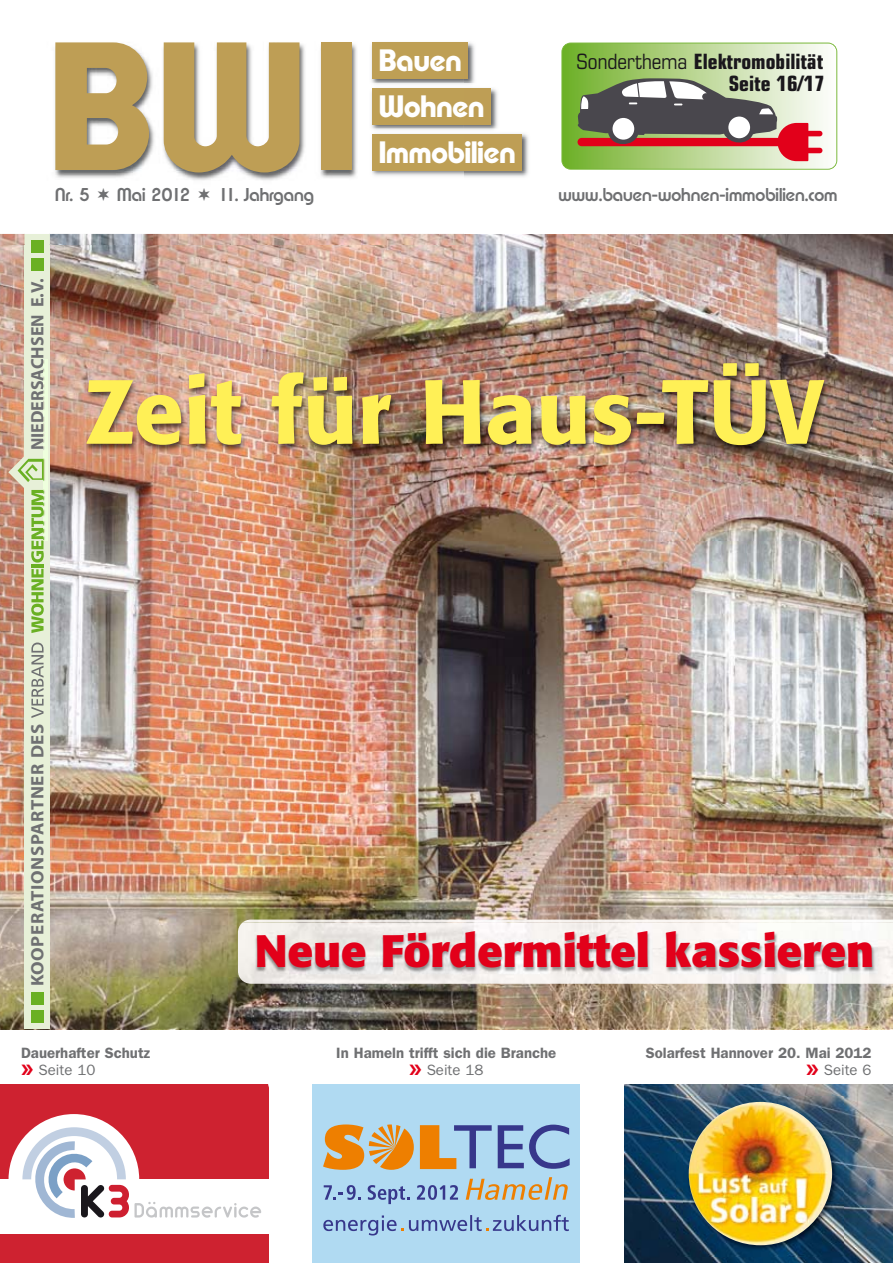
<style>
.page{position:relative;width:893px;height:1263px;background:#fff}
.page>*{position:absolute;margin:0;border:0;box-sizing:border-box;transform-origin:0 0}
.t1{font:700 177px "Expressa";color:#be9e55}
.t2{font:500 90px "Formata";color:#fff056}
.t3{font:700 45px "Formata";color:#e2001a}
.t4{font:700 30px/45.8px "Expressa";color:#fff}
.t5{font:700 condensed 21.15px/22.5px "Eurostile";color:#1a171c;text-align:right}
.t6{font:600 18px "Expressa";color:#6f7072}
.t7{font:700 18px "Myriad";letter-spacing:.03em;color:#6f7072;scale:1.05 1}
.t8{font:700 18px "Myriad";color:#6f7072}
.t9{font:600 15px/16.5px "Franklin Gothic";color:#6f7072}
.s1{font-weight:400}
.s2{color:#e2001a}
</style>
<div class="page">
<img style="left:0;top:234px;width:893px;height:795px">
<div style="left:312px;top:1084px;width:268px;height:179px;background:#b0daf2"></div>
<svg style="left:498px;top:1125px;width:72px;height:44px"></svg>
<svg style="left:420px;top:1125px;width:72px;height:44px"></svg>
<svg style="left:323px;top:1124px;width:91px;height:46px"></svg>
<svg style="left:466px;top:1177px;width:102px;height:23px"></svg>
<svg style="left:324px;top:1185px;width:36px;height:15px"></svg>
<svg style="left:368px;top:1185px;width:41px;height:19px"></svg>
<svg style="left:417px;top:1185px;width:41px;height:15px"></svg>
<svg style="left:323px;top:1215px;width:246px;height:21px"></svg>
<img style="left:625px;top:1084px;width:268px;height:179px">
<div style="left:24px;top:234px;width:26px;height:795px;background:#e7f0d8"></div>
<svg style="left:31px;top:643px;width:13px;height:75px"></svg>
<svg style="left:8px;top:454px;width:36px;height:179px"></svg>
<div style="left:31px;top:1011px;width:13px;height:12px;background:#6ab023"></div>
<div style="left:31px;top:992px;width:13px;height:13px;background:#6ab023"></div>
<div style="left:31px;top:241px;width:13px;height:12px;background:#6ab023"></div>
<div style="left:31px;top:259px;width:13px;height:12px;background:#6ab023"></div>
<img style="left:464px;top:42px;width:11px;height:41px">
<div style="left:372px;top:43px;width:96px;height:36px;background:#be9e55"></div>
<img style="left:464px;top:83px;width:34px;height:46px">
<div style="left:372px;top:88px;width:118px;height:36px;background:#be9e55"></div>
<img style="left:464px;top:129px;width:65px;height:48px">
<div style="left:372px;top:134px;width:150px;height:36px;background:#be9e55"></div>
<img style="left:0;top:43px;width:464px;height:202px">
<svg style="left:31px;top:241px;width:13px;height:4px"></svg>
<img style="left:367px;top:42px;width:97px;height:94px">
<img style="left:372px;top:43px;width:92px;height:36px">
<img style="left:367px;top:83px;width:97px;height:7px">
<img style="left:372px;top:88px;width:92px;height:36px">
<img style="left:367px;top:136px;width:5px;height:45px">
<img style="left:372px;top:134px;width:92px;height:47px">
<img style="left:43px;top:359px;width:830px;height:182px">
<img style="left:242px;top:920px;width:651px;height:64px">
<img style="left:238px;top:923px;width:13px;height:61px">
<img style="left:683px;top:1096px;width:161px;height:161px">
<img style="left:689px;top:1102px;width:143px;height:143px;border-radius:50%">
<div style="left:562px;top:43px;width:274px;height:126px;background:linear-gradient(to right,#72b029,#fffeff);border-radius:9px"></div>
<svg style="left:577px;top:78px;width:245px;height:83px;background:#a18e7a"></svg>
<div style="left:561px;top:43px;width:276px;height:127px;border:2px solid #6ab023;border-radius:9px"></div>
<svg style="left:0;top:1084px;width:268px;height:179px"></svg>
<svg style="left:98px;top:188px;width:11px;height:13px"></svg>
<svg style="left:199px;top:188px;width:11px;height:13px"></svg>
<h1 class="t1" style="left:50px;top:2px;width:308px">BWI</h1>
<h3 class="t4" style="left:379px;top:38px;width:138px">Bauen<br>Wohnen<br>Immobilien</h3>
<p class="t6" style="left:55px;top:184px;width:36px">Nr. 5</p>
<p class="t6" style="left:117px;top:184px;width:75px">Mai 2012</p>
<p class="t6" style="left:218px;top:184px;width:97px">11. Jahrgang</p>
<p class="t6" style="left:558px;top:184px;width:280px">www.bauen-wohnen-immobilien.com</p>
<h3 class="t5" style="left:576px;top:52px;width:250px"><span class="s1">Sonderthema</span> Elektromobilität<br>Seite 16/17</h3>
<p class="t8" style="left:31px;top:450px;width:173px;rotate:-90deg">NIEDERSACHSEN E.V.</p>
<h2 class="t2" style="left:85px;top:372px;width:740px">Zeit für Haus-TÜV</h2>
<p class="t7" style="left:31px;top:986px;width:252px;rotate:-90deg">KOOPERATIONSPARTNER DES</p>
<h3 class="t3" style="left:255px;top:931px;width:621px">Neue Fördermittel kassieren</h3>
<p class="t9" style="left:21px;top:1046px;width:130px">Dauerhafter Schutz <span class="s2">❯❯</span> <span class="s1">Seite 10</span></p>
<p class="t9" style="left:336px;top:1046px;width:222px;text-align:center">In Hameln trifft sich die Branche <span class="s2">❯❯</span> <span class="s1">Seite 18</span></p>
<p class="t9" style="left:646px;top:1046px;width:227px;text-align:right">Solarfest Hannover 20. Mai 2012 <span class="s2">❯❯</span> <span class="s1">Seite 6</span></p>
</div>
